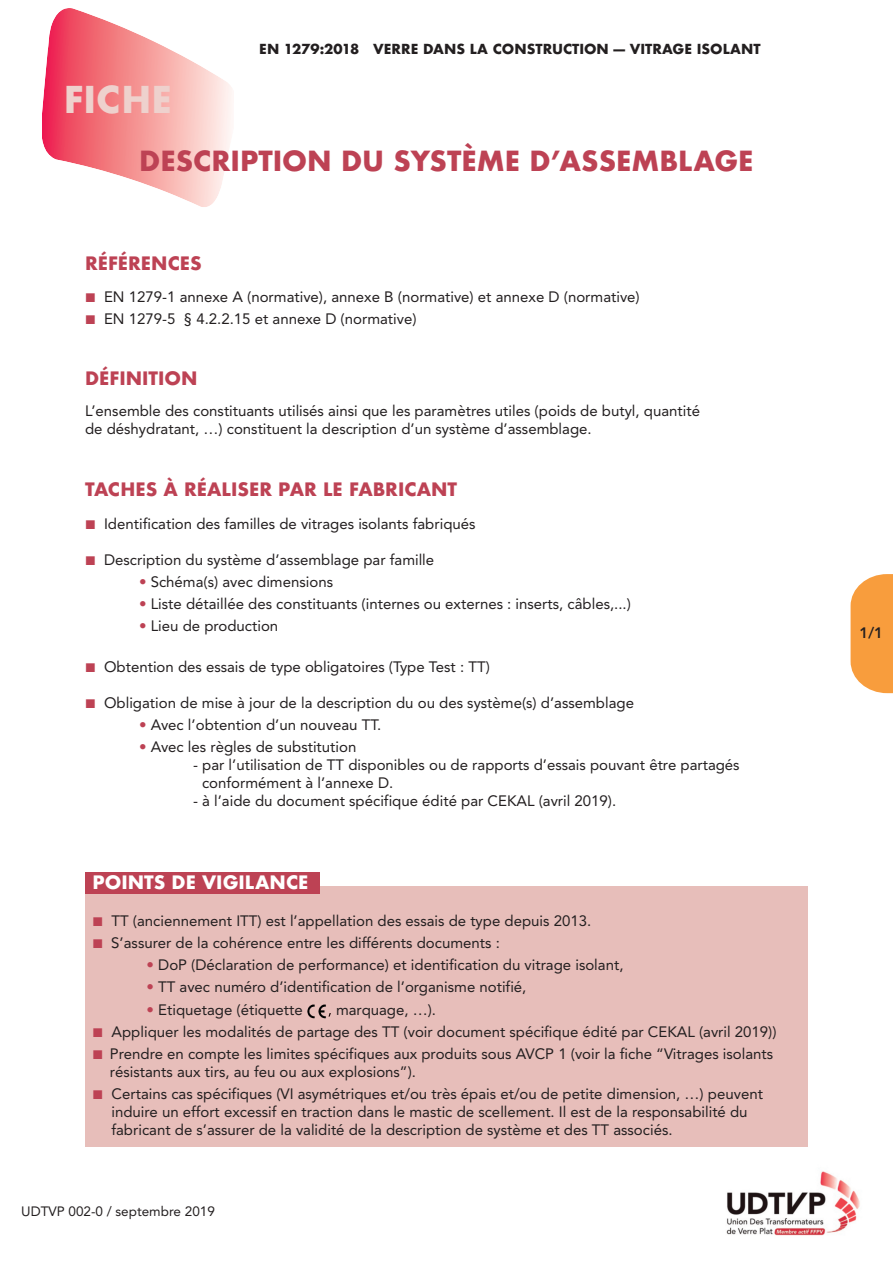
<style>
.page{position:relative;width:893px;height:1263px;background:#fff}
.page>*{position:absolute;margin:0;border:0;box-sizing:border-box;transform-origin:0 0}
.t1{font:700 36px "Futura";color:#eed1cd}
.t2{font:700 27px "Futura";color:#bd4254}
.t3{font:700 18px "Futura";color:#bd4254}
.t4{font:700 18px "Futura";color:#fff}
.t5{font:15px/22.2px "Avenir LT";color:#231f20}
.t6{font:800 15px "Avenir LT";color:#231f20}
.t7{font:700 13.5px "Futura";color:#231f20}
.t8{font:13.5px "Avenir LT";color:#231f20}
.s1{color:#bd4254}
</style>
<div class="page">
<svg style="left:43px;top:9px;width:189px;height:198px"></svg>
<img style="left:726px;top:1171px;width:134px;height:65px">
<div style="left:85px;top:886px;width:723px;height:261px;background:#e7beba"></div>
<div style="left:85px;top:873px;width:235px;height:21px;background:#bd4254"></div>
<img style="left:307px;top:1004px;width:24px;height:15px">
<svg style="left:850px;top:574px;width:43px;height:119px;background:#f8a752"></svg>
<p class="t7" style="left:259px;top:39px;width:503px">EN 1279:2018 VERRE DANS LA CONSTRUCTION — VITRAGE ISOLANT</p>
<h1 class="t1" style="left:64px;top:74px;width:110px">FICHE</h1>
<h2 class="t2" style="left:139px;top:142px;width:616px">DESCRIPTION DU SYSTÈME D’ASSEMBLAGE</h2>
<p class="t3" style="left:85px;top:250px;width:118px">RÉFÉRENCES</p>
<p class="t5" style="left:104px;top:285px;width:537px">EN 1279-1 annexe A (normative), annexe B (normative) et annexe D (normative)<br>EN 1279-5 § 4.2.2.15 et annexe D (normative)</p>
<p class="t3" style="left:85px;top:365px;width:114px">DÉFINITION</p>
<p class="t5" style="left:85px;top:402px;width:616px;line-height:18px">L’ensemble des constituants utilisés ainsi que les paramètres utiles (poids de butyl, quantité de déshydratant, …) constituent la description d’un système d’assemblage.</p>
<p class="t3" style="left:85px;top:476px;width:374px">TACHES À RÉALISER PAR LE FABRICANT</p>
<p class="t5" style="left:104px;top:512px;width:373px">Identification des familles de vitrages isolants fabriqués</p>
<p class="t5" style="left:104px;top:548px;width:332px">Description du système d’assemblage par famille</p>
<p class="t5" style="left:139px;top:571px;width:195px"><span class="s1">•</span> Schéma(s) avec dimensions</p>
<p class="t5" style="left:139px;top:593px;width:493px"><span class="s1">•</span> Liste détaillée des constituants (internes ou externes : inserts, câbles,...)</p>
<p class="t5" style="left:139px;top:615px;width:141px"><span class="s1">•</span> Lieu de production</p>
<p class="t5" style="left:104px;top:655px;width:387px">Obtention des essais de type obligatoires (Type Test : TT)</p>
<p class="t5" style="left:104px;top:691px;width:531px">Obligation de mise à jour de la description du ou des système(s) d’assemblage</p>
<p class="t5" style="left:139px;top:714px;width:244px"><span class="s1">•</span> Avec l’obtention d’un nouveau TT.</p>
<p class="t5" style="left:139px;top:736px;width:219px"><span class="s1">•</span> Avec les règles de substitution</p>
<p class="t5" style="left:202px;top:756px;width:539px;line-height:18px;text-indent:-9px">- par l’utilisation de TT disponibles ou de rapports d’essais pouvant être partagés conformément à l’annexe D.</p>
<p class="t5" style="left:193px;top:790px;width:425px">- à l’aide du document spécifique édité par CEKAL (avril 2019).</p>
<p class="t4" style="left:93px;top:869px;width:217px">POINTS DE VIGILANCE</p>
<p class="t5" style="left:111px;top:909px;width:481px">TT (anciennement ITT) est l’appellation des essais de type depuis 2013.<br>S’assurer de la cohérence entre les différents documents :</p>
<p class="t5" style="left:147px;top:954px;width:478px"><span class="s1">•</span> DoP (Déclaration de performance) et identification du vitrage isolant,</p>
<p class="t5" style="left:147px;top:976px;width:381px"><span class="s1">•</span> TT avec numéro d’identification de l’organisme notifié,</p>
<p class="t5" style="left:147px;top:998px;width:158px"><span class="s1">•</span> Etiquetage (étiquette</p>
<p class="t5" style="left:110px;top:998px;width:668px;text-indent:218px">, marquage, …).<br>Appliquer les modalités de partage des TT (voir document spécifique édité par CEKAL (avril 2019))<br>Prendre en compte les limites spécifiques aux produits sous AVCP 1 (voir la fiche “Vitrages isolants</p>
<p class="t5" style="left:110px;top:1061px;width:655px">résistants aux tirs, au feu ou aux explosions”).<br>Certains cas spécifiques (VI asymétriques et/ou très épais et/ou de petite dimension, …) peuvent</p>
<p class="t5" style="left:111px;top:1103px;width:638px;line-height:18px">induire un effort excessif en traction dans le mastic de scellement. Il est de la responsabilité du fabricant de s’assurer de la validité de la description de système et des TT associés.</p>
<p class="t8" style="left:21px;top:1204px;width:195px">UDTVP 002-0 / septembre 2019</p>
<p class="t6" style="left:859px;top:624px;width:25px">1/1</p>
</div>
